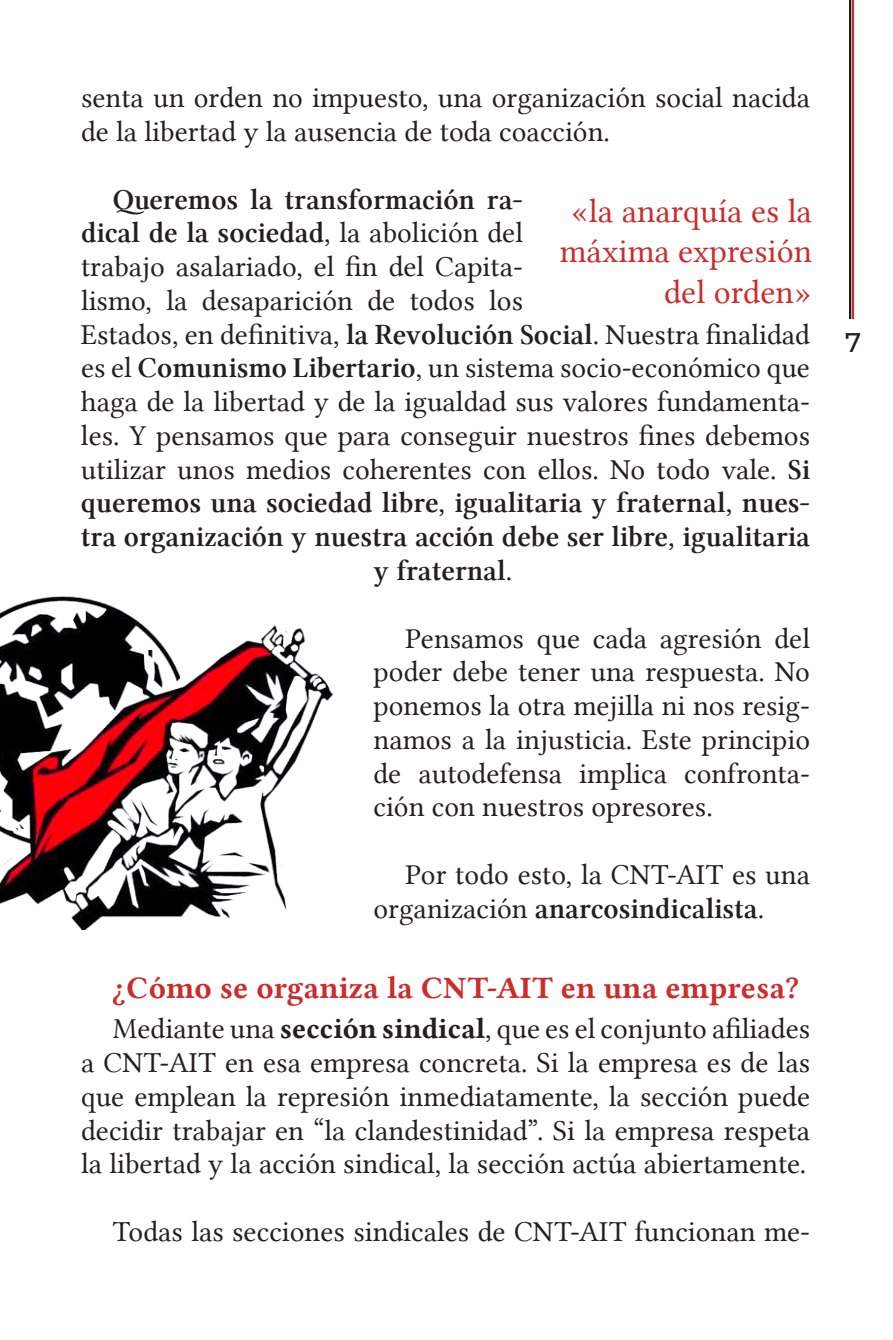
<style>
.page{position:relative;width:893px;height:1340px;background:#fff}
.page>*{position:absolute;margin:0;border:0;box-sizing:border-box;transform-origin:0 0}
.t1{font:33.75px/40.5px "Lin Libertine";color:#cc2c2b;text-align:right}
.t2{font:31.5px "Lin Libertine B";color:#cc2c2b}
.t3{font:29.25px/33.8px "Lin Libertine";color:#231f20}
.t4{font:29.25px/33.8px "Lin Libertine Z";color:#231f20;text-align:right}
.t5{font:500 27px "Montserrat";color:#231f20}
.s1{font-family:"Lin Libertine"}
.s2{font-family:"Lin Libertine Z"}
.s3{font-family:"Lin Libertine B"}
</style>
<div class="page">
<hr style="left:852px;top:0;width:2px;height:319px;background:#cc2c2b">
<hr style="left:849px;top:0;width:2px;height:319px;background:#231f20">
<img style="left:0;top:596px;width:333px;height:334px">
<p class="t3" style="left:81px;top:81px;width:731px">senta un orden no impuesto, una organización social nacida de la libertad y la ausencia de toda coacción.</p>
<p class="t4" style="left:81px;top:183px;width:444px">Queremos la transformación ra&shy;dical de la sociedad<span class="s1">, la abolición del</span></p>
<p class="t3" style="left:81px;top:250px;width:731px">trabajo asalariado, el fin del Capita-<br>lismo, la desaparición de todos los<br>Estados, en definitiva, <span class="s2">la Revolución Social</span>. Nuestra finalidad es el <span class="s2">Comunismo Libertario</span>, un sistema socio-económico que haga de la libertad y de la igualdad sus valores fundamenta&shy;les. Y pensamos que para conseguir nuestros fines debemos utilizar unos medios coherentes con ellos. No todo vale. <span class="s2">Si</span></p>
<p class="t4" style="left:81px;top:487px;width:731px;text-align:center">queremos una sociedad libre, igualitaria y fraternal, nues&shy;tra organización y nuestra acción debe ser libre, igualitaria y fraternal.</p>
<p class="t1" style="left:560px;top:190px;width:254px">«la anarquía es la máxima expresión del orden»</p>
<p class="t3" style="left:373px;top:621px;width:438px;text-align:justify;text-indent:32px">Pensamos que cada agresión del poder debe tener una respuesta. No ponemos la otra mejilla ni nos resig&shy;namos a la injusticia. Este principio de autodefensa implica confronta&shy;ción con nuestros opresores.</p>
<p class="t3" style="left:405px;top:857px;width:406px">Por todo esto, la CNT-AIT es una</p>
<p class="t4" style="left:373px;top:892px;width:392px"><span class="s1">organización</span> anarcosindicalista<span class="s1">.</span></p>
<p class="t2" style="left:113px;top:966px;width:688px">¿Cómo se organiza la CNT-AIT en una empresa?</p>
<p class="t3" style="left:81px;top:1012px;width:731px;text-align:justify;text-indent:32px">Mediante una <span class="s3">sección sindical</span>, que es el conjunto afiliades a CNT-AIT en esa empresa concreta. Si la empresa es de las que emplean la represión inmediatamente, la sección puede decidir trabajar en “la clandestinidad”. Si la empresa respeta la libertad y la acción sindical, la sección actúa abiertamente.</p>
<p class="t3" style="left:113px;top:1214px;width:699px">Todas las secciones sindicales de CNT-AIT funcionan me-</p>
<p class="t5" style="left:845px;top:323px;width:18px">7</p>
</div>
